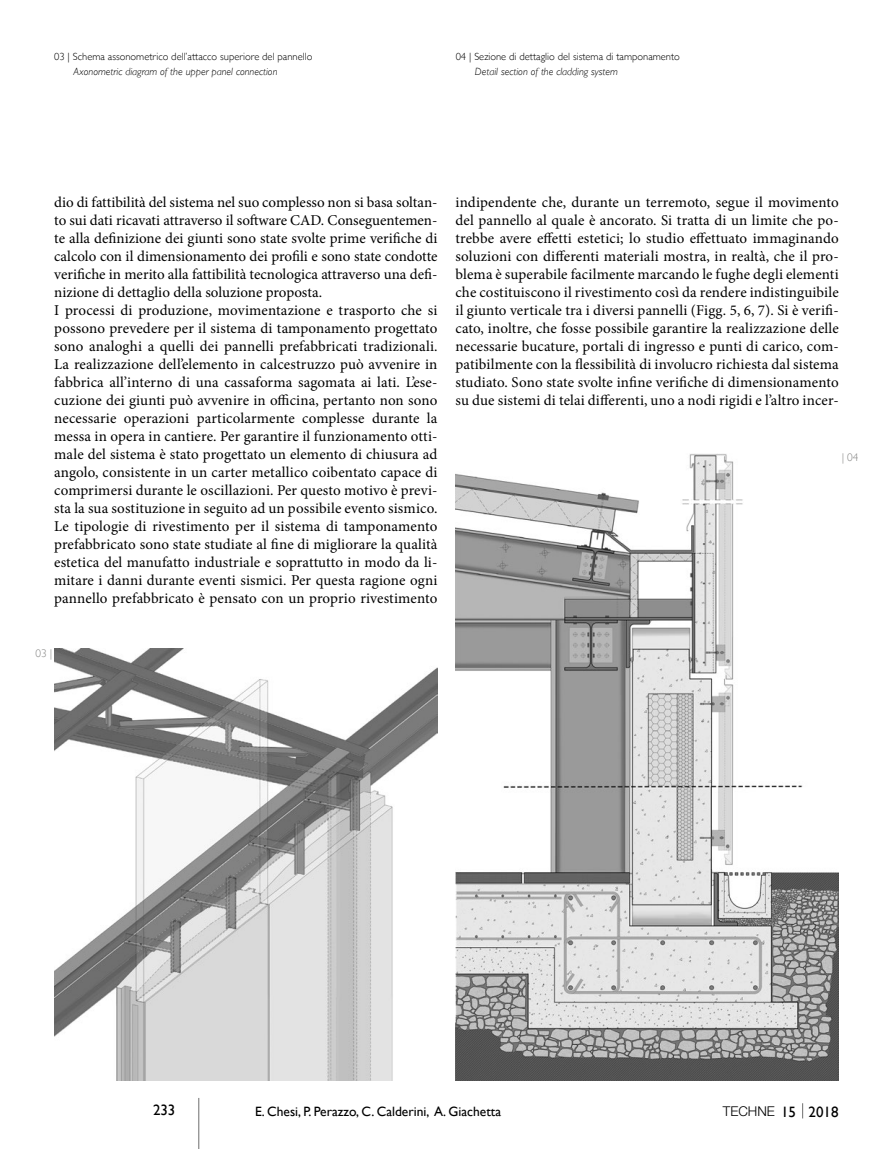
<style>
.page{position:relative;width:893px;height:1149px;background:#fff}
.page>*{position:absolute;margin:0;border:0;box-sizing:border-box;transform-origin:0 0}
.t1{font:15px/18px "Minion Pro";letter-spacing:.005em;color:#000}
.t2{font:15px "Gill Sans";color:#000}
.t3{font:13.5px "Gill Sans";color:#000}
.t4{font:300 13.5px "Helvetica Neue LT Std";color:#000}
.t5{font:300 11.25px "Gill Sans";color:#878786}
.t6{font:300 10.5px "Gill Sans";color:#000}
.t7{font:italic 300 10.5px "Gill Sans";color:#000}
.s1{font-family:"Gill Sans";font-weight:400;font-size:15px}
</style>
<div class="page">
<svg style="left:802px;top:1103px;width:1px;height:15px"></svg>
<hr style="left:198px;top:1097px;width:1px;height:51px;background:#6e6e6e">
<img style="left:54px;top:648px;width:383px;height:432px">
<img style="left:456px;top:453px;width:383px;height:627px">
<p class="t6" style="left:54px;top:49px;width:260px">03 | Schema assonometrico dell’attacco superiore del pannello</p>
<p class="t7" style="left:73px;top:66px;width:206px">Axonometric diagram of the upper panel connection</p>
<p class="t6" style="left:456px;top:49px;width:226px">04 | Sezione di dettaglio del sistema di tamponamento</p>
<p class="t7" style="left:475px;top:66px;width:145px">Detail section of the cladding system</p>
<p class="t1" style="left:54px;top:193px;width:385px">dio di fattibilità del sistema nel suo complesso non si basa soltan&shy;to sui dati ricavati attraverso il software CAD. Conseguentemen&shy;te alla definizione dei giunti sono state svolte prime verifiche di calcolo con il dimensionamento dei profili e sono state condotte verifiche in merito alla fattibilità tecnologica attraverso una defi&shy;nizione di dettaglio della soluzione proposta.<br>I processi di produzione, movimentazione e trasporto che si possono prevedere per il sistema di tamponamento progettato sono analoghi a quelli dei pannelli prefabbricati tradizionali.<br>La realizzazione dell’elemento in calcestruzzo può avvenire in fabbrica all’interno di una cassaforma sagomata ai lati. L’ese&shy;cuzione dei giunti può avvenire in officina, pertanto non sono necessarie operazioni particolarmente complesse durante la messa in opera in cantiere. Per garantire il funzionamento otti&shy;male del sistema è stato progettato un elemento di chiusura ad angolo, consistente in un carter metallico coibentato capace di comprimersi durante le oscillazioni. Per questo motivo è previ&shy;sta la sua sostituzione in seguito ad un possibile evento sismico.<br>Le tipologie di rivestimento per il sistema di tamponamento prefabbricato sono state studiate al fine di migliorare la qualità estetica del manufatto industriale e soprattutto in modo da li&shy;mitare i danni durante eventi sismici. Per questa ragione ogni pannello prefabbricato è pensato con un proprio rivestimento</p>
<p class="t1" style="left:455px;top:193px;width:385px;text-align:justify">indipendente che, durante un terremoto, segue il movimento del pannello al quale è ancorato. Si tratta di un limite che po&shy;trebbe avere effetti estetici; lo studio effettuato immaginando soluzioni con differenti materiali mostra, in realtà, che il pro&shy;blema è superabile facilmente marcando le fughe degli elementi che costituiscono il rivestimento così da rendere indistinguibile il giunto verticale tra i diversi pannelli (Figg. 5, 6, 7). Si è verifi&shy;cato, inoltre, che fosse possibile garantire la realizzazione delle necessarie bucature, portali di ingresso e punti di carico, com&shy;patibilmente con la flessibilità di involucro richiesta dal sistema studiato. Sono state svolte infine verifiche di dimensionamento su due sistemi di telai differenti, uno a nodi rigidi e l’altro incer-</p>
<p class="t5" style="left:842px;top:448px;width:18px">| 04</p>
<p class="t5" style="left:35px;top:644px;width:18px">03 |</p>
<p class="t2" style="left:153px;top:1100px;width:24px">233</p>
<p class="t3" style="left:255px;top:1102px;width:248px">E. Chesi, P. Perazzo, C. Calderini, A. Giachetta</p>
<p class="t4" style="left:723px;top:1102px;width:117px">TECHNE <span class="s1">15 2018</span></p>
</div>
